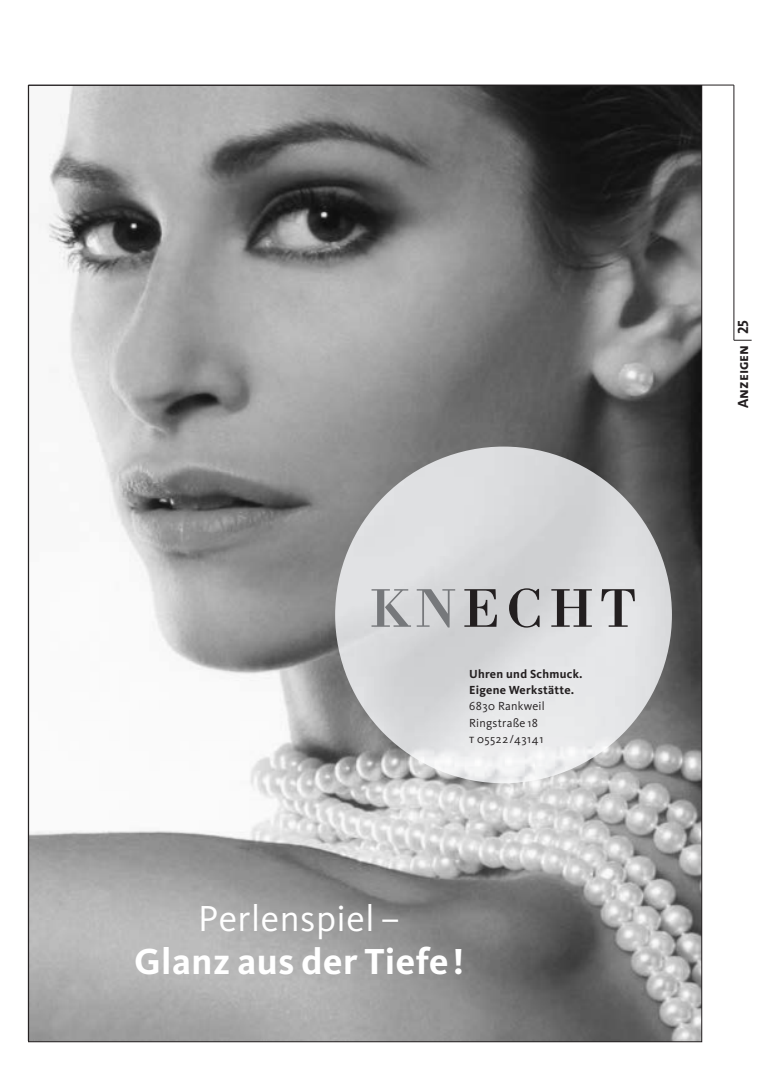
<style>
.page{position:relative;width:780px;height:1081px;background:#fff}
.page>*{position:absolute;margin:0;border:0;box-sizing:border-box;transform-origin:0 0}
.t1{font:56.25px "Bodoni";letter-spacing:.11em;color:#231f20}
.t2{font:700 37.5px "Kievit";letter-spacing:.015em;color:#fff}
.t3{font:37.5px "Kievit";letter-spacing:.015em;color:#fff}
.t4{font:15px "The Mix Bold Caps";color:#231f20}
.t5{font:12.12px/16.2px "Kievit";letter-spacing:.02em;color:#231f20}
.t6{font:700 12.12px/16.2px "Kievit";letter-spacing:.025em;color:#231f20}
.s1{color:#76787b}
.s2{font-family:"Kievit Regular SC"}
</style>
<div class="page">
<img style="left:30px;top:87px;width:670px;height:953px">
<img style="left:335px;top:446px;width:337px;height:337px">
<hr style="left:28px;top:85px;width:705px;height:1px;background:#231f20">
<hr style="left:28px;top:85px;width:1px;height:956px;background:#231f20">
<hr style="left:733px;top:85px;width:1px;height:255px;background:#231f20">
<svg style="left:733px;top:340px;width:18px;height:1px"></svg>
<h1 class="t1" style="left:370px;top:574px;width:268px"><span class="s1">KN</span>ECHT</h1>
<p class="t6" style="left:469px;top:667px;width:115px">Uhren und Schmuck.<br>Eigene Werkstätte.</p>
<p class="t5" style="left:469px;top:699px;width:77px">6830 Rankweil<br>Ringstraße 18 <span class="s2">t</span> 05522/43141</p>
<h2 class="t3" style="left:198px;top:906px;width:203px">Perlenspiel –</h2>
<h2 class="t2" style="left:134px;top:948px;width:332px">Glanz aus der Tiefe!</h2>
<p class="t4" style="left:738px;top:408px;width:90px;rotate:-90deg">Anzeigen 25</p>
</div>
